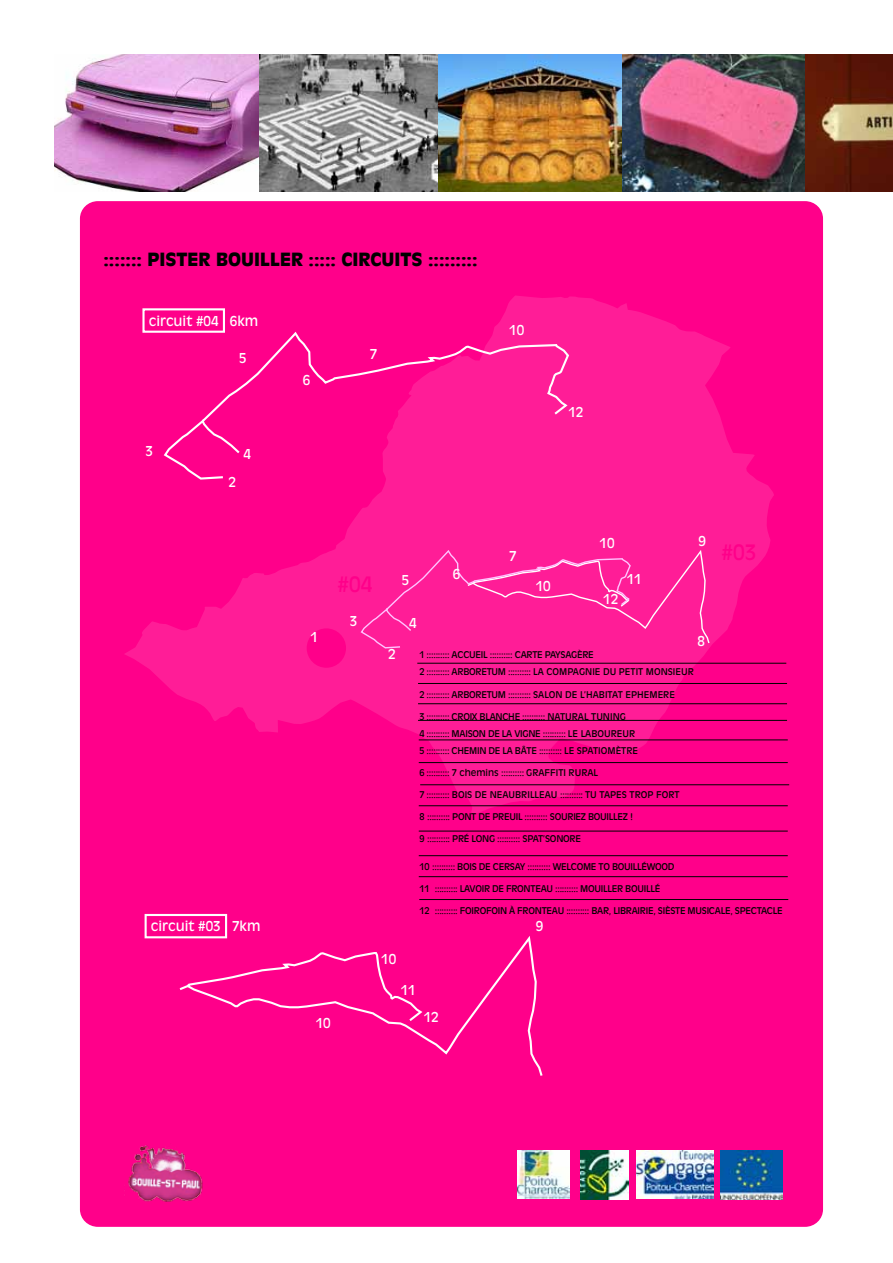
<style>
.page{position:relative;width:893px;height:1263px;background:#fff}
.page>*{position:absolute;margin:0;border:0;box-sizing:border-box;transform-origin:0 0}
.t1{font:20.85px "Antique Olive";color:#ff008a}
.t2{font:900 18px "Antique Olive";color:#000}
.t3{font:13.5px "Antique Olive";color:#fff}
.t4{font:9.15px "Antique Olive";letter-spacing:-.03em;color:#000}
.t5{font:9.15px "Antique Olive";color:#000}
</style>
<div class="page">
<div style="left:80px;top:201px;width:743px;height:1026px;background:#ff008a;border-radius:18px"></div>
<img style="left:258px;top:54px;width:542px;height:138px">
<img style="left:800px;top:54px;width:93px;height:138px">
<img style="left:54px;top:54px;width:204px;height:137px">
<svg style="left:125px;top:295px;width:652px;height:519px"></svg>
<div style="left:360px;top:548px;width:351px;height:101px;background:#ff1d97"></div>
<div style="left:307px;top:628px;width:39px;height:40px;background:#ff008a;border-radius:50%"></div>
<svg style="left:162px;top:330px;width:408px;height:151px"></svg>
<svg style="left:177px;top:933px;width:366px;height:143px"></svg>
<div style="left:142px;top:308px;width:83px;height:25px;border:2px solid #fff"></div>
<div style="left:145px;top:914px;width:82px;height:24px;border:2px solid #fff"></div>
<img style="left:720px;top:1151px;width:62px;height:48px">
<img style="left:580px;top:1151px;width:48px;height:48px">
<img style="left:517px;top:1151px;width:52px;height:47px">
<img style="left:636px;top:1151px;width:77px;height:48px">
<img style="left:124px;top:1145px;width:79px;height:57px">
<hr style="left:419px;top:876px;width:369px;height:1px;background:#000">
<hr style="left:419px;top:855px;width:369px;height:1px;background:#000">
<hr style="left:419px;top:831px;width:369px;height:1px;background:#000">
<hr style="left:419px;top:805px;width:369px;height:1px;background:#000">
<hr style="left:420px;top:784px;width:369px;height:1px;background:#000">
<hr style="left:419px;top:762px;width:369px;height:1px;background:#000">
<hr style="left:419px;top:740px;width:369px;height:1px;background:#000">
<hr style="left:418px;top:720px;width:369px;height:1px;background:#000">
<hr style="left:418px;top:703px;width:369px;height:1px;background:#000">
<hr style="left:418px;top:683px;width:369px;height:1px;background:#000">
<hr style="left:417px;top:663px;width:369px;height:1px;background:#000">
<hr style="left:419px;top:899px;width:369px;height:1px;background:#000">
<h2 class="t2" style="left:103px;top:248px;width:250px">::::::: PISTER BOUILLER ::::: CIRCUITS</h2>
<h2 class="t2" style="left:428px;top:248px;width:51px">:::::::::</h2>
<h3 class="t3" style="left:149px;top:313px;width:111px">CIRCUIT #04 6KM</h3>
<h3 class="t3" style="left:239px;top:350px;width:9px">5</h3>
<h3 class="t3" style="left:146px;top:443px;width:9px">3</h3>
<h3 class="t3" style="left:243px;top:446px;width:9px">4</h3>
<h3 class="t3" style="left:229px;top:474px;width:9px">2</h3>
<h3 class="t3" style="left:303px;top:371px;width:9px">6</h3>
<h3 class="t3" style="left:370px;top:346px;width:9px">7</h3>
<h3 class="t3" style="left:310px;top:629px;width:9px">1</h3>
<h1 class="t1" style="left:337px;top:572px;width:36px">#04</h1>
<h3 class="t3" style="left:402px;top:572px;width:9px">5</h3>
<h3 class="t3" style="left:350px;top:613px;width:9px">3</h3>
<h3 class="t3" style="left:409px;top:615px;width:9px">4</h3>
<h3 class="t3" style="left:453px;top:566px;width:9px">6</h3>
<h3 class="t3" style="left:509px;top:322px;width:17px">10</h3>
<h3 class="t3" style="left:568px;top:404px;width:17px">12</h3>
<h3 class="t3" style="left:509px;top:548px;width:9px">7</h3>
<h3 class="t3" style="left:536px;top:578px;width:17px">10</h3>
<h3 class="t3" style="left:600px;top:535px;width:17px">10</h3>
<h3 class="t3" style="left:698px;top:533px;width:9px">9</h3>
<h3 class="t3" style="left:603px;top:591px;width:17px">12</h3>
<h3 class="t3" style="left:627px;top:571px;width:17px">11</h3>
<h3 class="t3" style="left:697px;top:633px;width:9px">8</h3>
<h1 class="t1" style="left:722px;top:540px;width:36px">#03</h1>
<h3 class="t3" style="left:151px;top:918px;width:111px">CIRCUIT #03 7KM</h3>
<h3 class="t3" style="left:316px;top:1015px;width:17px">10</h3>
<h3 class="t3" style="left:388px;top:646px;width:9px">2</h3>
<h3 class="t3" style="left:381px;top:951px;width:17px">10</h3>
<p class="t4" style="left:419px;top:649px;width:39px">1 :::::::::: ACCUEIL</p>
<p class="t4" style="left:490px;top:649px;width:32px">:::::::::: CARTE</p>
<p class="t4" style="left:545px;top:649px;width:44px">PAYSAGÈRE</p>
<p class="t4" style="left:419px;top:667px;width:40px">2 :::::::::: ARBORETUM</p>
<p class="t4" style="left:508px;top:667px;width:46px">:::::::::: LA COMPA</p>
<p class="t4" style="left:579px;top:667px;width:12px">GNIE</p>
<p class="t4" style="left:603px;top:667px;width:22px">DU PETIT</p>
<p class="t4" style="left:646px;top:667px;width:7px">MONSIEUR</p>
<p class="t4" style="left:419px;top:689px;width:40px">2 :::::::::: ARBORETUM</p>
<p class="t4" style="left:508px;top:689px;width:38px">:::::::::: SALON</p>
<p class="t4" style="left:565px;top:689px;width:34px">DE L’HABITAT</p>
<p class="t4" style="left:625px;top:689px;width:26px">EPHEMERE</p>
<p class="t4" style="left:419px;top:711px;width:39px">3 :::::::::: CROI</p>
<p class="t4" style="left:472px;top:711px;width:15px">X BLANC</p>
<p class="t4" style="left:508px;top:711px;width:46px">HE :::::::::: NATURAL</p>
<p class="t4" style="left:591px;top:711px;width:7px">TUNIN</p>
<p class="t4" style="left:620px;top:711px;width:8px">G</p>
<p class="t4" style="left:419px;top:728px;width:39px">4 :::::::::: MAISON</p>
<p class="t4" style="left:488px;top:728px;width:100px">DE LA VIGNE :::::::::: LE LABOUREUR</p>
<p class="t4" style="left:419px;top:745px;width:51px">5 :::::::::: CHEMIN</p>
<p class="t4" style="left:488px;top:745px;width:95px">DE LA BÂTE :::::::::: LE SPATIOM</p>
<p class="t4" style="left:616px;top:745px;width:12px">ÈTRE</p>
<p class="t5" style="left:419px;top:767px;width:119px">6 :::::::::: 7 CHEMINS :::::::::: GRAFFITI</p>
<p class="t4" style="left:569px;top:767px;width:7px">RURAL</p>
<p class="t4" style="left:419px;top:789px;width:45px">7 :::::::::: BOIS</p>
<p class="t4" style="left:475px;top:789px;width:29px">DE NEAUBRILLEAU</p>
<p class="t4" style="left:560px;top:789px;width:46px">:::::::::: TU TAPES</p>
<p class="t4" style="left:630px;top:789px;width:7px">TROP</p>
<p class="t4" style="left:656px;top:789px;width:7px">FORT</p>
<p class="t4" style="left:419px;top:811px;width:40px">8 :::::::::: PONT</p>
<p class="t4" style="left:478px;top:811px;width:20px">DE PREUIL</p>
<p class="t4" style="left:525px;top:811px;width:32px">:::::::::: SOURIE</p>
<p class="t4" style="left:581px;top:811px;width:13px">Z BOUILLE</p>
<p class="t4" style="left:623px;top:811px;width:12px">Z !</p>
<p class="t4" style="left:419px;top:833px;width:59px">9 :::::::::: PRÉ LON</p>
<p class="t4" style="left:489px;top:833px;width:40px">G :::::::::: SPAT</p>
<p class="t4" style="left:543px;top:833px;width:10px">’SONORE</p>
<p class="t4" style="left:419px;top:861px;width:44px">10 :::::::::: BOIS</p>
<p class="t4" style="left:479px;top:861px;width:21px">DE CERSA</p>
<p class="t4" style="left:520px;top:861px;width:48px">Y :::::::::: WELCOME</p>
<p class="t4" style="left:599px;top:861px;width:20px">TO BOUILL</p>
<p class="t4" style="left:641px;top:861px;width:35px">ÉWOO D</p>
<p class="t4" style="left:419px;top:883px;width:62px">11 :::::::::: LAVOIR</p>
<p class="t4" style="left:492px;top:883px;width:21px">DE FRONTEAU</p>
<p class="t4" style="left:555px;top:883px;width:32px">:::::::::: MOUILLER</p>
<p class="t4" style="left:625px;top:883px;width:6px">BOUILL</p>
<p class="t4" style="left:655px;top:883px;width:7px">É</p>
<p class="t4" style="left:419px;top:905px;width:105px">12 :::::::::: FOIROFOIN À FRONTEAU</p>
<p class="t4" style="left:566px;top:905px;width:32px">:::::::::: BAR</p>
<p class="t4" style="left:609px;top:905px;width:10px">, LIBRAIRIE</p>
<p class="t4" style="left:653px;top:905px;width:23px">, SIÈSTE</p>
<p class="t4" style="left:688px;top:905px;width:7px">MUSICALE</p>
<p class="t4" style="left:730px;top:905px;width:11px">, SPECTACLE</p>
<h3 class="t3" style="left:536px;top:918px;width:9px">9</h3>
<h3 class="t3" style="left:401px;top:982px;width:17px">11</h3>
<h3 class="t3" style="left:424px;top:1009px;width:17px">12</h3>
</div>
